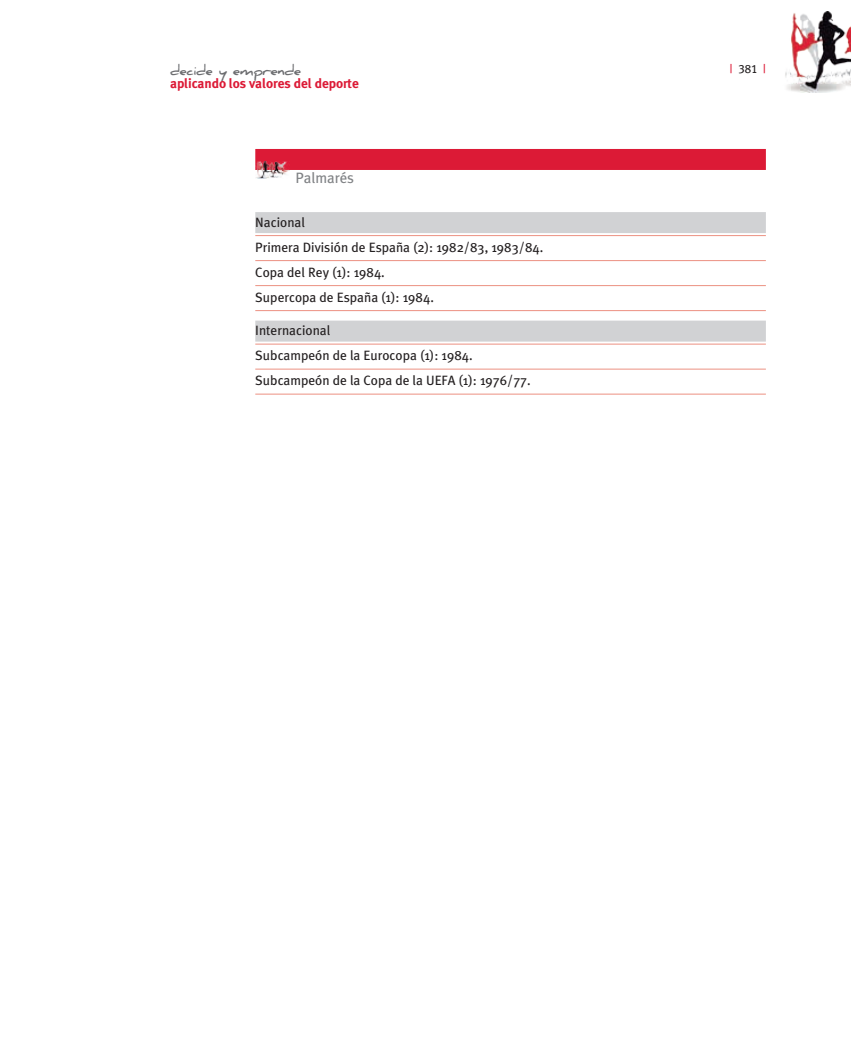
<style>
.page{position:relative;width:851px;height:1063px;background:#fff}
.page>*{position:absolute;margin:0;border:0;box-sizing:border-box;transform-origin:0 0}
.t1{font:15px "Meta Plus";color:#808285}
.t2{font:13.5px/25px "Meta Plus";color:#231f20}
.t3{font:700 13.5px "Meta Plus";letter-spacing:-.01em;color:#dc1a36}
.t4{font:700 13.5px "Daniel";letter-spacing:-.02em;color:#6c6d70}
.t5{font:12px "Meta Plus Book Caps";color:#231f20}
.s1{font-family:"Meta Plus";color:#dc1a36}
</style>
<div class="page">
<img style="left:785px;top:12px;width:65px;height:80px">
<div style="left:255px;top:149px;width:510px;height:21px;background:#dc1a36"></div>
<div style="left:255px;top:212px;width:510px;height:21px;background:#d1d2d4"></div>
<hr style="left:255px;top:235px;width:510px;height:1px;background:#ec9182">
<hr style="left:255px;top:260px;width:510px;height:1px;background:#ec9182">
<hr style="left:255px;top:285px;width:510px;height:1px;background:#ec9182">
<hr style="left:255px;top:310px;width:510px;height:1px;background:#ec9182">
<div style="left:255px;top:321px;width:510px;height:21px;background:#d1d2d4"></div>
<hr style="left:255px;top:344px;width:510px;height:1px;background:#ec9182">
<hr style="left:255px;top:369px;width:510px;height:1px;background:#ec9182">
<hr style="left:255px;top:394px;width:510px;height:1px;background:#ec9182">
<img style="left:255px;top:161px;width:34px;height:18px">
<p class="t4" style="left:170px;top:62px;width:132px">decide y emprende</p>
<p class="t5" style="left:729px;top:62px;width:37px"><span class="s1">|</span> 381 <span class="s1">|</span></p>
<p class="t3" style="left:170px;top:76px;width:190px">aplicando los valores del deporte</p>
<p class="t1" style="left:295px;top:169px;width:60px">Palmarés</p>
<p class="t2" style="left:255px;top:209px;width:289px">Nacional<br>Primera División de España (2): 1982/83, 1983/84.<br>Copa del Rey (1): 1984.<br>Supercopa de España (1): 1984.</p>
<p class="t2" style="left:255px;top:318px;width:277px">Internacional<br>Subcampeón de la Eurocopa (1): 1984.<br>Subcampeón de la Copa de la UEFA (1): 1976/77.</p>
</div>
